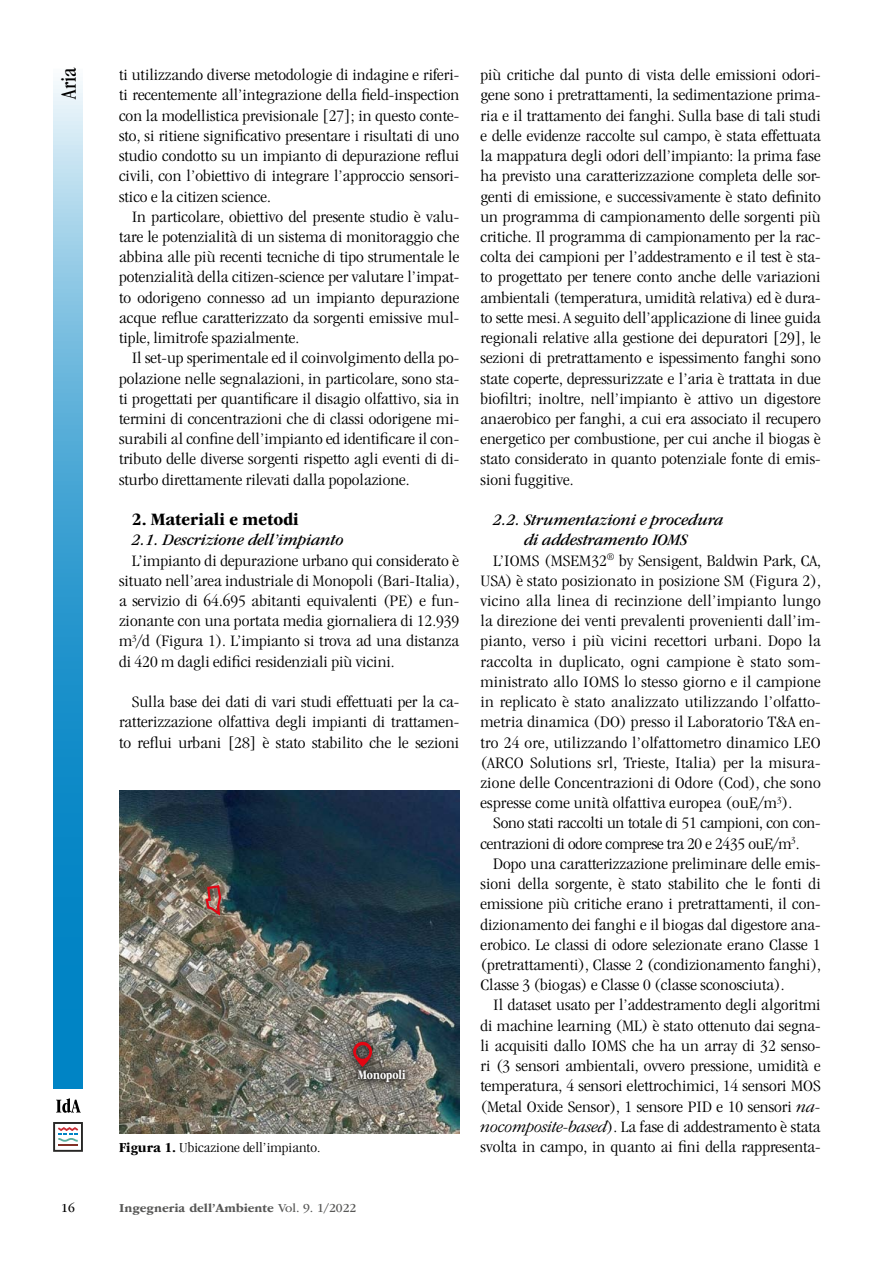
<style>
.page{position:relative;width:893px;height:1263px;background:#fff}
.page>*{position:absolute;margin:0;border:0;box-sizing:border-box;transform-origin:0 0}
.t1{font:condensed 22.5px "ITC Garamond Std";color:#000}
.t2{font:700 condensed 18px "ITC Garamond Std";color:#000;scale:1.2 1}
.t3{font:300 condensed 16.5px/20.2px "ITC Garamond Std";color:#000;text-align:justify;scale:1.2 1}
.t4{font:italic condensed 16.5px "ITC Garamond Std";color:#000;scale:1.2 1}
.t5{font:300 condensed 14.25px "ITC Garamond Std";color:#000;scale:1.2 1}
.t6{font:700 condensed 13.5px "ITC Garamond Std";color:#fff}
.t7{font:700 12.75px "ITC Garamond Std";color:#575756}
.t8{font:12.75px "ITC Garamond Std";color:#000}
.s1{font-style:italic}
.s2{font-weight:700}
.s3{font-weight:400}
</style>
<div class="page">
<svg style="left:53px;top:81px;width:30px;height:1008px"></svg>
<svg style="left:53px;top:1122px;width:30px;height:30px"></svg>
<svg style="left:56px;top:1098px;width:25px;height:15px"></svg>
<img style="left:119px;top:791px;width:340px;height:343px">
<svg style="left:349px;top:1060px;width:65px;height:30px"></svg>
<svg style="left:344px;top:1033px;width:37px;height:42px"></svg>
<svg style="left:353px;top:1042px;width:19px;height:25px"></svg>
<svg style="left:204px;top:884px;width:18px;height:34px"></svg>
<h1 class="t1" style="left:56px;top:99px;width:33px;rotate:-90deg">Aria</h1>
<p class="t3" style="left:119px;top:65px;width:285px">ti utilizzando diverse metodologie di indagine e riferi&shy;ti recentemente all’integrazione della field-inspection con la modellistica previsionale [27]; in questo conte&shy;sto, si ritiene significativo presentare i risultati di uno studio condotto su un impianto di depurazione reflui civili, con l’obiettivo di integrare l’approccio sensori&shy;stico e la citizen science.</p>
<p class="t3" style="left:119px;top:206px;width:285px;text-indent:13px">In particolare, obiettivo del presente studio è valu&shy;tare le potenzialità di un sistema di monitoraggio che abbina alle più recenti tecniche di tipo strumentale le potenzialità della citizen-science per valutare l’impat&shy;to odorigeno connesso ad un impianto depurazione acque reflue caratterizzato da sorgenti emissive mul&shy;tiple, limitrofe spazialmente.</p>
<p class="t3" style="left:119px;top:348px;width:285px;text-indent:13px">Il set-up sperimentale ed il coinvolgimento della po&shy;polazione nelle segnalazioni, in particolare, sono sta&shy;ti progettati per quantificare il disagio olfattivo, sia in termini di concentrazioni che di classi odorigene mi&shy;surabili al confine dell’impianto ed identificare il con&shy;tributo delle diverse sorgenti rispetto agli eventi di di&shy;sturbo direttamente rilevati dalla popolazione.</p>
<p class="t2" style="left:132px;top:509px;width:141px">2. Materiali e metodi</p>
<p class="t4" style="left:132px;top:531px;width:178px">2.1. Descrizione dell’impianto</p>
<p class="t3" style="left:119px;top:550px;width:285px;text-indent:13px">L’impianto di depurazione urbano qui considerato è situato nell’area industriale di Monopoli (Bari-Italia), a servizio di 64.695 abitanti equivalenti (PE) e fun&shy;zionante con una portata media giornaliera di 12.939 m<sup>3</sup>/d (Figura 1). L’impianto si trova ad una distanza di 420 m dagli edifici residenziali più vicini.</p>
<p class="t3" style="left:119px;top:692px;width:285px;text-indent:13px">Sulla base dei dati di vari studi effettuati per la ca&shy;ratterizzazione olfattiva degli impianti di trattamen&shy;to reflui urbani [28] è stato stabilito che le sezioni</p>
<p class="t6" style="left:358px;top:1067px;width:49px">Monopoli</p>
<p class="t3" style="left:480px;top:65px;width:285px">più critiche dal punto di vista delle emissioni odori&shy;gene sono i pretrattamenti, la sedimentazione prima&shy;ria e il trattamento dei fanghi. Sulla base di tali studi e delle evidenze raccolte sul campo, è stata effettuata la mappatura degli odori dell’impianto: la prima fase ha previsto una caratterizzazione completa delle sor&shy;genti di emissione, e successivamente è stato definito un programma di campionamento delle sorgenti più critiche. Il programma di campionamento per la rac&shy;colta dei campioni per l’addestramento e il test è sta&shy;to progettato per tenere conto anche delle variazioni ambientali (temperatura, umidità relativa) ed è dura&shy;to sette mesi. A seguito dell’applicazione di linee guida regionali relative alla gestione dei depuratori [29], le sezioni di pretrattamento e ispessimento fanghi sono state coperte, depressurizzate e l’aria è trattata in due biofiltri; inoltre, nell’impianto è attivo un digestore anaerobico per fanghi, a cui era associato il recupero energetico per combustione, per cui anche il biogas è stato considerato in quanto potenziale fonte di emis&shy;sioni fuggitive.</p>
<p class="t4" style="left:493px;top:511px;width:194px">2.2. Strumentazioni e procedura</p>
<p class="t4" style="left:524px;top:531px;width:138px">di addestramento IOMS</p>
<p class="t3" style="left:493px;top:550px;width:275px">L’IOMS (MSEM32<sup>®</sup> by Sensigent, Baldwin Park, CA,</p>
<p class="t3" style="left:480px;top:570px;width:285px">USA) è stato posizionato in posizione SM (Figura 2),</p>
<p class="t3" style="left:480px;top:591px;width:285px">vicino alla linea di recinzione dell’impianto lungo</p>
<p class="t3" style="left:480px;top:611px;width:285px">la direzione dei venti prevalenti provenienti dall’im-</p>
<p class="t3" style="left:480px;top:631px;width:285px">pianto, verso i più vicini recettori urbani. Dopo la</p>
<p class="t3" style="left:480px;top:651px;width:285px">raccolta in duplicato, ogni campione è stato som-</p>
<p class="t3" style="left:480px;top:672px;width:285px">ministrato allo IOMS lo stesso giorno e il campione</p>
<p class="t3" style="left:480px;top:692px;width:285px">in replicato è stato analizzato utilizzando l’olfatto-</p>
<p class="t3" style="left:480px;top:712px;width:285px">metria dinamica (DO) presso il Laboratorio T&amp;A en-</p>
<p class="t3" style="left:480px;top:732px;width:285px">tro 24 ore, utilizzando l’olfattometro dinamico LEO</p>
<p class="t3" style="left:480px;top:752px;width:285px">(ARCO Solutions srl, Trieste, Italia) per la misura-</p>
<p class="t3" style="left:480px;top:773px;width:285px">zione delle Concentrazioni di Odore (Cod), che sono</p>
<p class="t3" style="left:480px;top:793px;width:261px">espresse come unità olfattiva europea (ouE/m<sup>3</sup>).</p>
<p class="t3" style="left:493px;top:813px;width:274px">Sono stati raccolti un totale di 51 campioni, con con-</p>
<p class="t3" style="left:480px;top:833px;width:267px">centrazioni di odore comprese tra 20 e 2435 ouE/m<sup>3</sup>.</p>
<p class="t3" style="left:493px;top:854px;width:274px">Dopo una caratterizzazione preliminare delle emis-</p>
<p class="t3" style="left:480px;top:874px;width:285px">sioni della sorgente, è stato stabilito che le fonti di</p>
<p class="t3" style="left:480px;top:894px;width:285px">emissione più critiche erano i pretrattamenti, il con-</p>
<p class="t3" style="left:480px;top:914px;width:285px">dizionamento dei fanghi e il biogas dal digestore ana-</p>
<p class="t3" style="left:480px;top:934px;width:285px">erobico. Le classi di odore selezionate erano Classe 1</p>
<p class="t3" style="left:480px;top:955px;width:285px">(pretrattamenti), Classe 2 (condizionamento fanghi),</p>
<p class="t3" style="left:480px;top:975px;width:255px">Classe 3 (biogas) e Classe 0 (classe sconosciuta).</p>
<p class="t3" style="left:493px;top:995px;width:274px">Il dataset usato per l’addestramento degli algoritmi</p>
<p class="t3" style="left:480px;top:1015px;width:285px">di machine learning (ML) è stato ottenuto dai segna-</p>
<p class="t3" style="left:480px;top:1036px;width:285px">li acquisiti dallo IOMS che ha un array di 32 senso-</p>
<p class="t3" style="left:480px;top:1056px;width:285px">ri (3 sensori ambientali, ovvero pressione, umidità e</p>
<p class="t3" style="left:480px;top:1076px;width:285px">temperatura, 4 sensori elettrochimici, 14 sensori MOS</p>
<p class="t3" style="left:480px;top:1096px;width:285px">(Metal Oxide Sensor), 1 sensore PID e 10 sensori <span class="s1">na-</span></p>
<p class="t3" style="left:480px;top:1116px;width:285px"><span class="s1">nocomposite-based</span>). La fase di addestramento è stata</p>
<p class="t5" style="left:119px;top:1140px;width:169px"><span class="s2">Figura 1.</span> Ubicazione dell’impianto.</p>
<p class="t3" style="left:480px;top:1137px;width:285px">svolta in campo, in quanto ai fini della rappresenta-</p>
<p class="t8" style="left:61px;top:1201px;width:15px">16</p>
<p class="t7" style="left:119px;top:1201px;width:239px">Ingegneria dell’Ambiente <span class="s3">Vol. 9. 1/2022</span></p>
</div>
